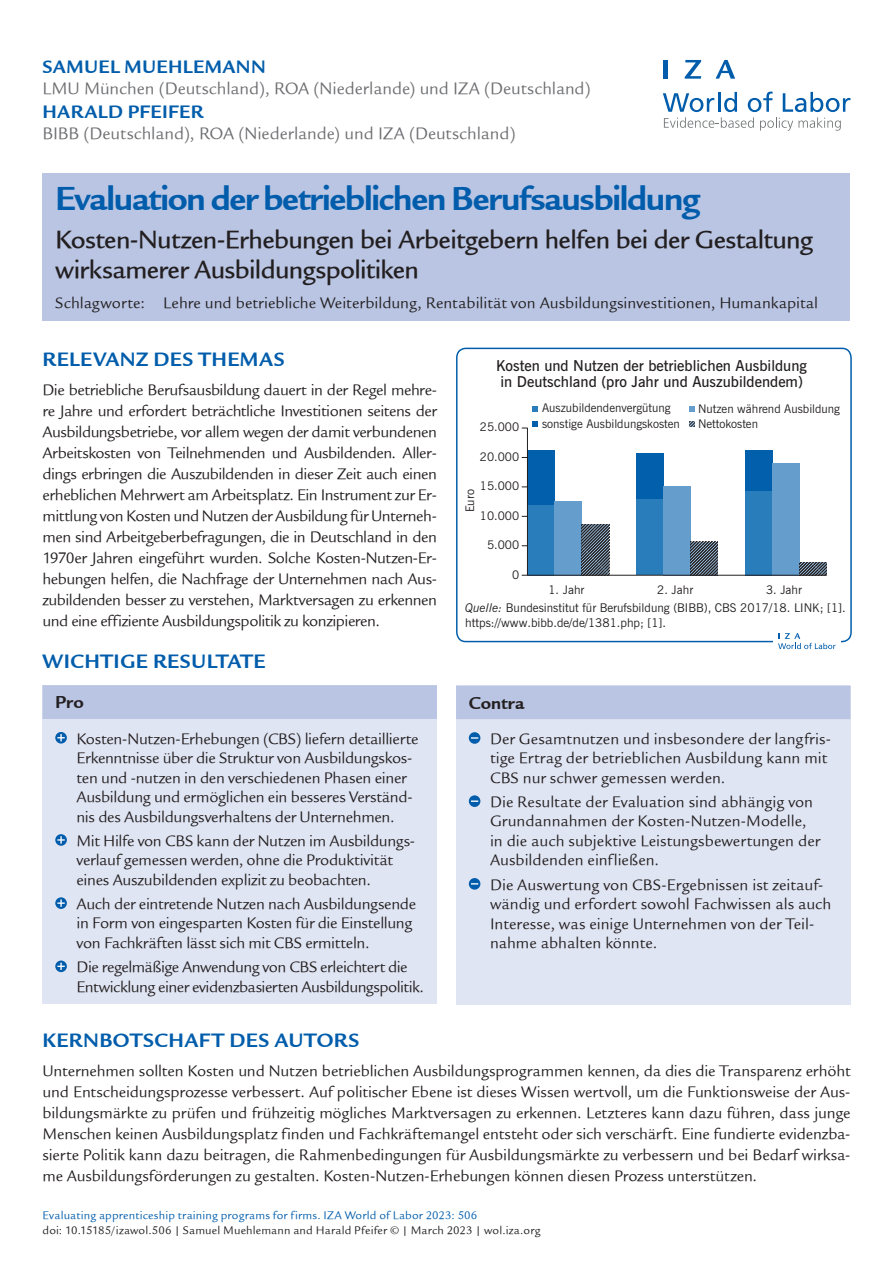
<style>
.page{position:relative;width:893px;height:1263px;background:#fff}
.page>*{position:absolute;margin:0;border:0;box-sizing:border-box;transform-origin:0 0}
.Cover__Title{font:36px "Legacy Sans ITCTT Bold";letter-spacing:-.03em;color:#015dab}
.Cover__Subtitle{font:27px/30px "Legacy Sans Md ITCTT Medium";letter-spacing:-.02em;color:#231f20}
.Cover__Header{font:21px "Legacy Sans ITCTT Bold";letter-spacing:.02em;color:#015dab}
.Cover__AuthorName{font:19.5px "Legacy Sans ITCTT Bold";letter-spacing:.02em;color:#015dab}
.Cover__Pro_Con_Heade{font:18.75px "Legacy Sans ITCTT Bold";color:#231f20}
.Cover__Affiliation{font:18px "Legacy Sans ITCTT Book";color:#6c6d70}
.Cover__Bodytext{font:16.5px/21px "Legacy Sans ITCTT Book";letter-spacing:-.015em;color:#231f20;text-align:justify}
.Cover__Pro_Con_Bulle{font:16.5px/19.5px "Legacy Sans ITCTT Book";letter-spacing:-.005em;color:#231f20}
.Cover__Keywords{font:16.5px "Legacy Sans ITCTT Book";color:#231f20}
.Cover__Pro_Con_Bulle-2{font:16.5px/19.5px "Legacy Sans ITCTT Book";letter-spacing:-.03em;color:#231f20}
.t1{font:600 15px/16.5px "News Gothic BT";color:#231f20}
.t2{font:12px/14.4px "News Gothic BT";color:#231f20}
.Cover__DOI_Informati{font:12px "Legacy Sans ITCTT Book";letter-spacing:.015em;color:#231f20}
.Cover__DOI_Title{font:12px "Legacy Sans ITCTT Book";letter-spacing:.015em;color:#015dab}
.t3{font:11.85px/15.6px "News Gothic BT";color:#231f20}
.s1{font-style:italic}
</style>
<div class="page">
<svg style="left:663px;top:92px;width:187px;height:39px"></svg>
<hr style="left:664px;top:60px;width:4px;height:19px;background:#015dab">
<svg style="left:685px;top:60px;width:16px;height:19px"></svg>
<svg style="left:716px;top:60px;width:19px;height:19px"></svg>
<div style="left:43px;top:173px;width:807px;height:147px;background:#b9c5e3"></div>
<div style="left:43px;top:685px;width:394px;height:319px;background:#e0e5f3"></div>
<div style="left:43px;top:685px;width:394px;height:34px;background:#b9c5e3"></div>
<svg style="left:55px;top:732px;width:12px;height:11px"></svg>
<svg style="left:57px;top:734px;width:8px;height:7px"></svg>
<svg style="left:55px;top:834px;width:12px;height:12px"></svg>
<svg style="left:57px;top:836px;width:8px;height:8px"></svg>
<svg style="left:55px;top:897px;width:12px;height:12px"></svg>
<svg style="left:57px;top:899px;width:8px;height:8px"></svg>
<svg style="left:55px;top:960px;width:12px;height:12px"></svg>
<svg style="left:57px;top:963px;width:8px;height:7px"></svg>
<div style="left:456px;top:686px;width:394px;height:319px;background:#e0e5f3"></div>
<div style="left:456px;top:685px;width:394px;height:34px;background:#b9c5e3"></div>
<div style="left:469px;top:732px;width:11px;height:12px;background:#015dab;border-radius:50%"></div>
<svg style="left:471px;top:737px;width:7px;height:2px"></svg>
<div style="left:469px;top:795px;width:11px;height:12px;background:#015dab;border-radius:50%"></div>
<svg style="left:471px;top:800px;width:7px;height:2px"></svg>
<svg style="left:469px;top:878px;width:11px;height:12px"></svg>
<svg style="left:456px;top:348px;width:396px;height:295px"></svg>
<div style="left:773px;top:630px;width:68px;height:25px;background:#fff"></div>
<svg style="left:778px;top:633px;width:58px;height:16px"></svg>
<svg style="left:533px;top:406px;width:5px;height:5px"></svg>
<svg style="left:690px;top:406px;width:5px;height:5px"></svg>
<svg style="left:522px;top:422px;width:305px;height:154px"></svg>
<p class="Cover__AuthorName" style="left:43px;top:55px;width:225px">SAMUEL MUEHLEMANN</p>
<p class="Cover__Affiliation" style="left:43px;top:79px;width:550px">LMU München (Deutschland), ROA (Niederlande) und IZA (Deutschland)</p>
<p class="Cover__AuthorName" style="left:43px;top:100px;width:162px">HARALD PFEIFER</p>
<p class="Cover__Affiliation" style="left:43px;top:124px;width:475px">BIBB (Deutschland), ROA (Niederlande) und IZA (Deutschland)</p>
<p class="Cover__Title" style="left:55px;top:178px;width:647px">Evaluation der betrieblichen Berufsausbildung</p>
<p class="Cover__Subtitle" style="left:55px;top:225px;width:759px">Kosten-Nutzen-Erhebungen bei Arbeitgebern helfen bei der Gestaltung wirksamerer Ausbildungspolitiken</p>
<p class="Cover__Keywords" style="left:55px;top:293px;width:764px">Schlagworte: Lehre und betriebliche Weiterbildung, Rentabilität von Ausbildungsinvestitionen, Humankapital</p>
<p class="Cover__Header" style="left:43px;top:347px;width:244px">RELEVANZ DES THEMAS</p>
<p class="Cover__Bodytext" style="left:43px;top:380px;width:396px">Die betriebliche Berufsausbildung dauert in der Regel mehre&shy;re Jahre und erfordert beträchtliche Investitionen seitens der Ausbildungsbetriebe, vor allem wegen der damit verbundenen Arbeitskosten von Teilnehmenden und Ausbildenden. Aller&shy;dings erbringen die Auszubildenden in dieser Zeit auch einen erheblichen Mehrwert am Arbeitsplatz. Ein Instrument zur Er&shy;mittlung von Kosten und Nutzen der Ausbildung für Unterneh&shy;men sind Arbeitgeberbefragungen, die in Deutschland in den 1970er Jahren eingeführt wurden. Solche Kosten-Nutzen-Er&shy;hebungen helfen, die Nachfrage der Unternehmen nach Aus&shy;zubildenden besser zu verstehen, Marktversagen zu erkennen und eine effiziente Ausbildungspolitik zu konzipieren.</p>
<p class="Cover__Header" style="left:43px;top:650px;width:225px">WICHTIGE RESULTATE</p>
<p class="Cover__Pro_Con_Heade" style="left:55px;top:692px;width:30px">Pro</p>
<p class="Cover__Pro_Con_Bulle" style="left:77px;top:729px;width:343px">Kosten-Nutzen-Erhebungen (CBS) liefern detaillierte Erkenntnisse über die Struktur von Ausbildungskos&shy;ten und -nutzen in den verschiedenen Phasen einer Ausbildung und ermöglichen ein besseres Verständ&shy;nis des Ausbildungsverhaltens der Unternehmen.</p>
<p class="Cover__Pro_Con_Bulle" style="left:77px;top:831px;width:340px">Mit Hilfe von CBS kann der Nutzen im Ausbildungs&shy;verlauf gemessen werden, ohne die Produktivität eines Auszubildenden explizit zu beobachten.</p>
<p class="Cover__Pro_Con_Bulle" style="left:77px;top:894px;width:341px">Auch der eintretende Nutzen nach Ausbildungsende in Form von eingesparten Kosten für die Einstellung von Fachkräften lässt sich mit CBS ermitteln.</p>
<p class="Cover__Pro_Con_Bulle-2" style="left:77px;top:957px;width:349px">Die regelmäßige Anwendung von CBS erleichtert die<br>Entwicklung einer evidenzbasierten Ausbildungspolitik.</p>
<p class="t1" style="left:496px;top:358px;width:312px">Kosten und Nutzen der betrieblichen Ausbildung in Deutschland (pro Jahr und Auszubildendem)</p>
<p class="t3" style="left:480px;top:420px;width:41px">25.000</p>
<p class="t3" style="left:480px;top:449px;width:41px">20.000</p>
<p class="t3" style="left:480px;top:479px;width:41px">15.000</p>
<p class="t3" style="left:463px;top:512px;width:24px;rotate:-90deg">Euro</p>
<p class="t3" style="left:480px;top:508px;width:41px">10.000</p>
<p class="t3" style="left:487px;top:538px;width:34px">5.000</p>
<p class="t3" style="left:512px;top:567px;width:9px">0</p>
<p class="t3" style="left:542px;top:401px;width:139px">Auszubildendenvergütung sonstige Ausbildungskosten</p>
<p class="t3" style="left:698px;top:401px;width:144px">Nutzen während Ausbildung<br>Nettokosten</p>
<p class="t3" style="left:548px;top:583px;width:37px">1. Jahr</p>
<p class="t3" style="left:657px;top:583px;width:37px">2. Jahr</p>
<p class="t3" style="left:766px;top:583px;width:37px">3. Jahr</p>
<p class="t2" style="left:465px;top:601px;width:382px"><span class="s1">Quelle:</span> Bundesinstitut für Berufsbildung (BIBB), CBS 2017/18. LINK; [1]. https://www.bibb.de/de/1381.php; [1].</p>
<p class="Cover__Pro_Con_Heade" style="left:469px;top:692px;width:57px">Contra</p>
<p class="Cover__Pro_Con_Bulle" style="left:490px;top:729px;width:342px">Der Gesamtnutzen und insbesondere der langfris&shy;tige Ertrag der betrieblichen Ausbildung kann mit<br>CBS nur schwer gemessen werden.</p>
<p class="Cover__Pro_Con_Bulle" style="left:490px;top:792px;width:332px">Die Resultate der Evaluation sind abhängig von Grundannahmen der Kosten-Nutzen-Modelle, in die auch subjektive Leistungsbewertungen der Ausbildenden einfließen.</p>
<p class="Cover__Pro_Con_Bulle" style="left:490px;top:875px;width:343px">Die Auswertung von CBS-Ergebnissen ist zeitauf&shy;wändig und erfordert sowohl Fachwissen als auch Interesse, was einige Unternehmen von der Teil&shy;nahme abhalten könnte.</p>
<p class="Cover__Header" style="left:43px;top:1028px;width:319px">KERNBOTSCHAFT DES AUTORS</p>
<p class="Cover__Bodytext" style="left:43px;top:1061px;width:809px">Unternehmen sollten Kosten und Nutzen betrieblichen Ausbildungsprogrammen kennen, da dies die Transparenz erhöht und Entscheidungsprozesse verbessert. Auf politischer Ebene ist dieses Wissen wertvoll, um die Funktionsweise der Aus&shy;bildungsmärkte zu prüfen und frühzeitig mögliches Marktversagen zu erkennen. Letzteres kann dazu führen, dass junge Menschen keinen Ausbildungsplatz finden und Fachkräftemangel entsteht oder sich verschärft. Eine fundierte evidenzba&shy;sierte Politik kann dazu beitragen, die Rahmenbedingungen für Ausbildungsmärkte zu verbessern und bei Bedarf wirksa&shy;me Ausbildungsförderungen zu gestalten. Kosten-Nutzen-Erhebungen können diesen Prozess unterstützen.</p>
<p class="Cover__DOI_Title" style="left:43px;top:1209px;width:436px">Evaluating apprenticeship training programs for firms. IZA World of Labor 2023: 506</p>
<p class="Cover__DOI_Informati" style="left:43px;top:1224px;width:500px">doi: 10.15185/izawol.506 | Samuel Muehlemann and Harald Pfeifer © | March 2023 | wol.iza.org</p>
</div>
